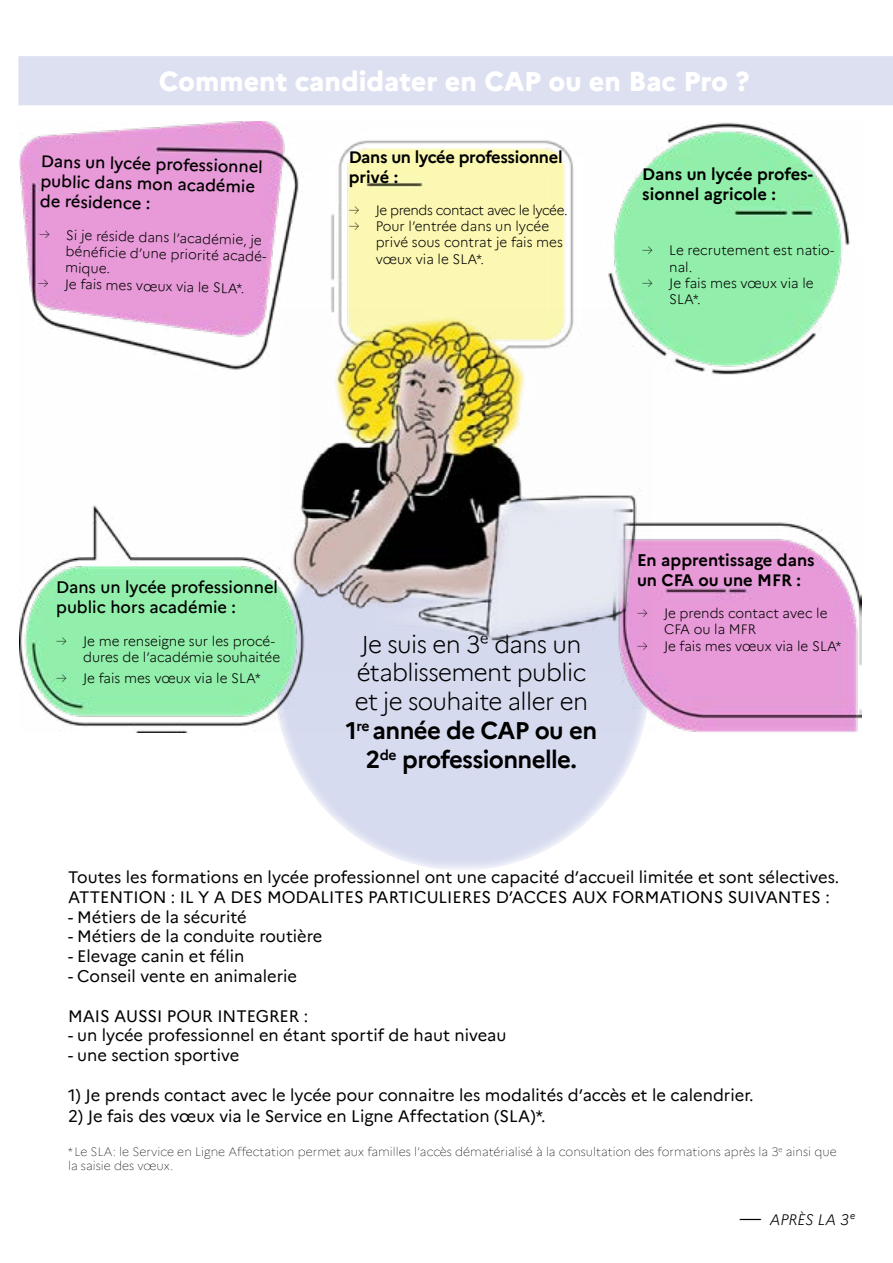
<style>
.page{position:relative;width:893px;height:1263px;background:#fff}
.page>*{position:absolute;margin:0;border:0;box-sizing:border-box;transform-origin:0 0}
.t1{font:800 27px "Marianne";color:#fff}
.t2{font:300 24px/28.8px "Marianne";letter-spacing:-.025em;color:#000;text-align:center}
.t3{font:16.5px "Marianne";color:#000}
.t4{font:500 16.5px/19.5px "Marianne";color:#000}
.t5{font:700 16.5px/19.8px "Marianne";color:#000}
.t6{font:700 16.5px/19.8px "Marianne";letter-spacing:-.02em;color:#000}
.t7{font:italic 300 15px "Marianne";color:#000}
.t8{font:300 13.5px/16.2px "Marianne";color:#000}
.t9{font:300 13.5px "Marianne";letter-spacing:-.03em;color:#000}
.t10{font:100 12px/14.4px "Marianne";color:#000}
.s1{font-weight:100;font-style:italic}
.s2{font-weight:700}
.s3{font-size:21px}
</style>
<div class="page">
<div style="left:274px;top:486px;width:376px;height:385px;background:#d7dbef;border-radius:50%"></div>
<img style="left:19px;top:122px;width:842px;height:610px">
<div style="left:19px;top:57px;width:874px;height:48px;background:#dde0f1"></div>
<div style="left:18px;top:56px;width:875px;height:49px;border:2px solid #dde0f1"></div>
<img style="left:281px;top:308px;width:371px;height:364px">
<p class="t1" style="left:159px;top:61px;width:592px">Comment candidater en CAP ou en Bac Pro ?</p>
<p class="t4" style="left:41px;top:151px;width:224px;rotate:1deg">Dans un lycée professionnel public dans mon académie de résidence :</p>
<p class="t8" style="left:67px;top:225px;width:205px;text-indent:-27px;rotate:2deg"><span class="s1">→</span> Si je réside dans l’académie, je bénéficie d’une priorité acadé&shy;mique.</p>
<p class="t8" style="left:38px;top:273px;width:208px;rotate:2deg"><span class="s1">→</span> Je fais mes vœux via le SLA*.</p>
<p class="t6" style="left:349px;top:146px;width:215px">Dans un lycée professionnel privé :</p>
<p class="t9" style="left:349px;top:200px;width:221px"><span class="s1">→</span> Je prends contact avec le lycée.</p>
<p class="t8" style="left:376px;top:217px;width:189px;text-indent:-27px"><span class="s1">→</span> Pour l’entrée dans un lycée privé sous contrat je fais mes vœux via le SLA*.</p>
<p class="t5" style="left:642px;top:163px;width:172px">Dans un lycée profes&shy;sionnel agricole :</p>
<p class="t8" style="left:669px;top:241px;width:167px;text-indent:-27px"><span class="s1">→</span> Le recrutement est natio&shy;nal.</p>
<p class="t8" style="left:669px;top:274px;width:146px;text-indent:-27px"><span class="s1">→</span> Je fais mes vœux via le<br>SLA*.</p>
<p class="t4" style="left:56px;top:576px;width:223px">Dans un lycée professionnel public hors académie :</p>
<p class="t8" style="left:83px;top:632px;width:199px;text-indent:-27px"><span class="s1">→</span> Je me renseigne sur les procé&shy;dures de l’académie souhaitée</p>
<p class="t8" style="left:56px;top:669px;width:206px"><span class="s1">→</span> Je fais mes vœux via le SLA*</p>
<p class="t2" style="left:346px;top:628px;width:253px">Je suis en 3e dans un établissement public et je souhaite aller en<br><span class="s2">1</span><sup>re</sup> <span class="s2">année de CAP ou en<br>2</span><sup>de</sup> <span class="s2">professionnelle.</span></p>
<p class="t5" style="left:637px;top:549px;width:179px">En apprentissage dans</p>
<p class="t5" style="left:637px;top:569px;width:166px">un CFA ou une MFR :</p>
<p class="t8" style="left:664px;top:604px;width:165px;text-indent:-27px"><span class="s1">→</span> Je prends contact avec le<br>CFA ou la MFR</p>
<p class="t8" style="left:637px;top:637px;width:206px"><span class="s1">→</span> Je fais mes vœux via le SLA*</p>
<p class="t3" style="left:68px;top:864px;width:773px">Toutes les formations en lycée professionnel ont une capacité d’accueil limitée et sont sélectives.</p>
<p class="t3" style="left:68px;top:884px;width:763px">ATTENTION : IL Y A DES MODALITES PARTICULIERES D’ACCES AUX FORMATIONS SUIVANTES :</p>
<p class="t3" style="left:68px;top:904px;width:180px">- Métiers de la sécurité</p>
<p class="t3" style="left:68px;top:924px;width:256px">- Métiers de la conduite routière</p>
<p class="t3" style="left:68px;top:944px;width:178px">- Elevage canin et félin</p>
<p class="t3" style="left:68px;top:963px;width:231px">- Conseil vente en animalerie</p>
<p class="t3" style="left:68px;top:1003px;width:242px">MAIS AUSSI POUR INTEGRER :</p>
<p class="t3" style="left:68px;top:1023px;width:440px">- un lycée professionnel en étant sportif de haut niveau</p>
<p class="t3" style="left:68px;top:1043px;width:173px">- une section sportive</p>
<p class="t3" style="left:68px;top:1082px;width:687px">1) Je prends contact avec le lycée pour connaitre les modalités d’accès et le calendrier.</p>
<p class="t3" style="left:68px;top:1104px;width:479px">2) Je fais des vœux via le Service en Ligne Affectation (SLA)*.</p>
<p class="t10" style="left:68px;top:1143px;width:770px">* Le SLA: le Service en Ligne Affectation permet aux familles l’accès dématérialisé à la consultation des formations après la 3<sup>e</sup> ainsi que la saisie des vœux.</p>
<p class="t7" style="left:740px;top:1208px;width:116px"><span class="s3">—</span> APRÈS LA 3e</p>
</div>
